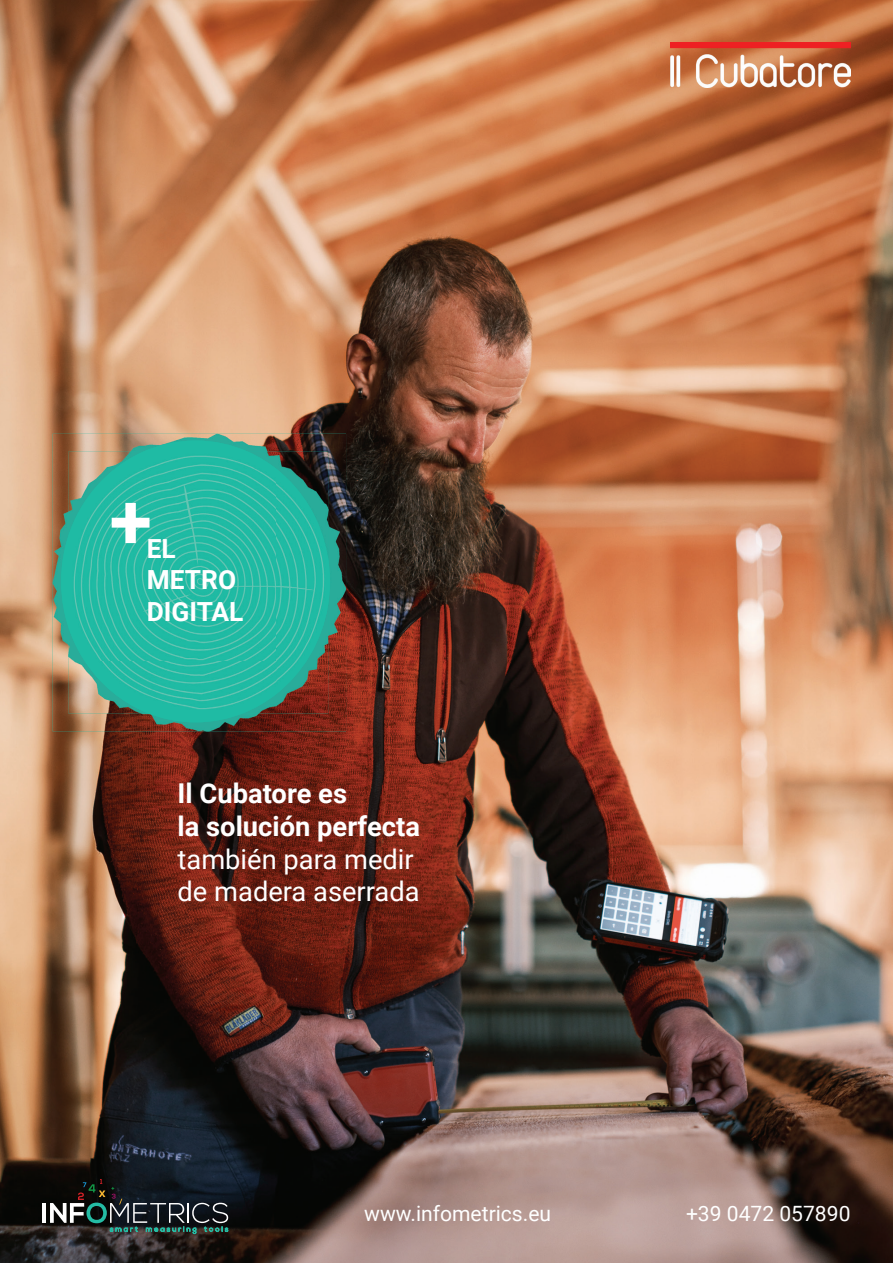
<style>
.page{position:relative;width:893px;height:1263px;background:#fff}
.page>*{position:absolute;margin:0;border:0;box-sizing:border-box;transform-origin:0 0}
.t1{font:700 77.55px "Roboto";color:#fff}
.t2{font:27.3px/32.7px "Roboto";color:#fff}
.t3{font:700 27.3px/32.7px "Roboto";color:#fff}
.t4{font:700 26.4px/31.7px "Roboto";color:#fff}
.t5{font:21.15px "Roboto";color:#fff}
</style>
<div class="page">
<img style="left:0;top:0;width:893px;height:1263px">
<hr style="left:43px;top:1203px;width:3px;height:20px;background:#fff">
<svg style="left:50px;top:1179px;width:178px;height:55px;background:#293335"></svg>
<img style="left:671px;top:43px;width:179px;height:44px">
<img style="left:53px;top:434px;width:293px;height:49px">
<img style="left:53px;top:483px;width:48px;height:248px">
<img style="left:297px;top:483px;width:49px;height:248px">
<img style="left:101px;top:713px;width:196px;height:18px">
<div style="left:61px;top:440px;width:269px;height:282px;background:#1fbba4;border-radius:50%"></div>
<img style="left:276px;top:452px;width:52px;height:16px">
<img style="left:276px;top:694px;width:52px;height:19px">
<img style="left:68px;top:661px;width:16px;height:52px">
<img style="left:68px;top:452px;width:208px;height:209px">
<img style="left:276px;top:468px;width:52px;height:226px">
<img style="left:84px;top:661px;width:192px;height:52px">
<h1 class="t1" style="left:110px;top:467px;width:44px">+</h1>
<p class="t4" style="left:147px;top:532px;width:98px">EL<br>METRO<br>DIGITAL</p>
<p class="t3" style="left:178px;top:776px;width:244px">Il Cubatore es<br>la solución perfecta</p>
<p class="t2" style="left:178px;top:841px;width:244px">también para medir de madera aserrada</p>
<p class="t5" style="left:364px;top:1198px;width:188px">www.infometrics.eu</p>
<p class="t5" style="left:686px;top:1198px;width:166px">+39 0472 057890</p>
</div>
